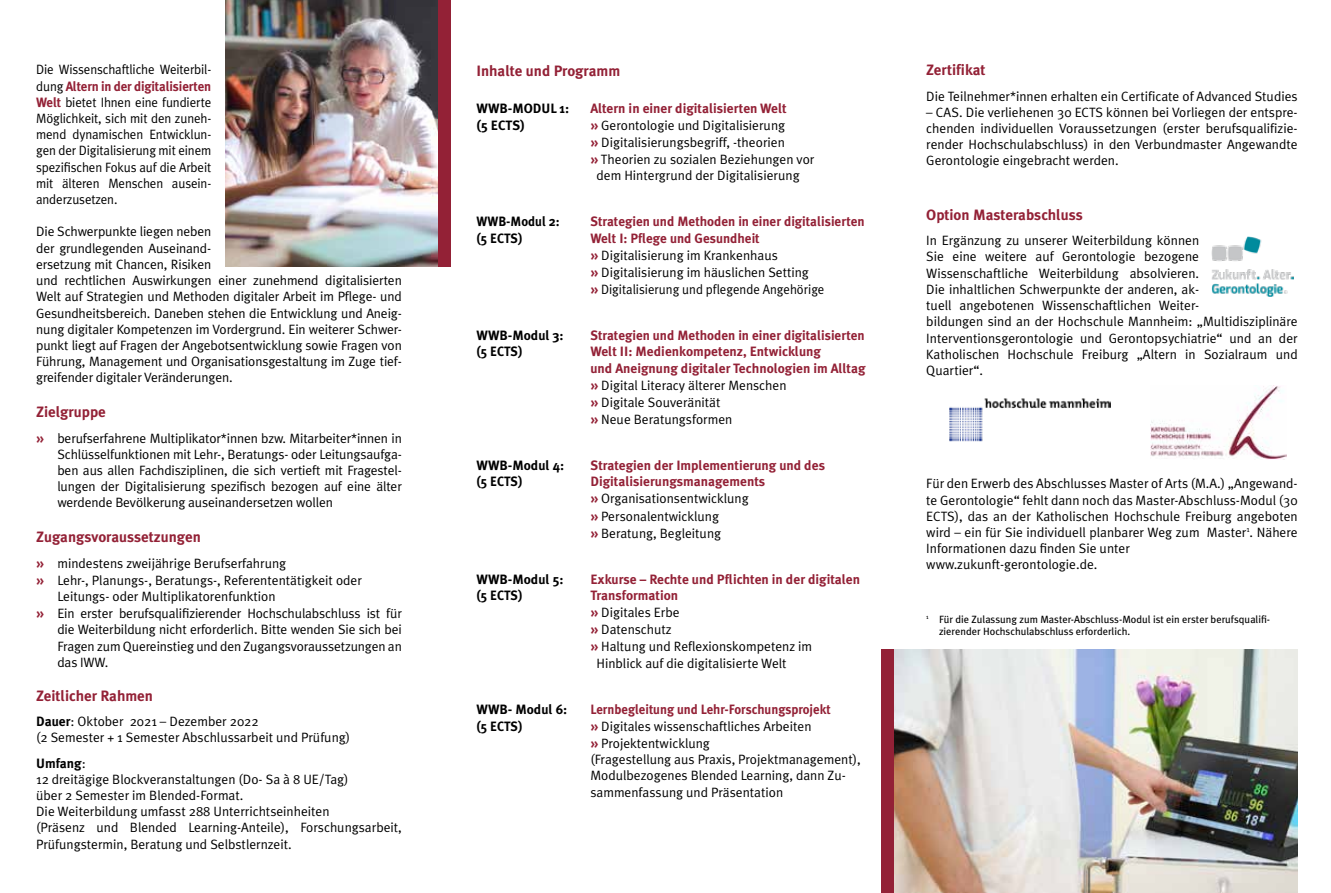
<style>
.page{position:relative;width:1331px;height:893px;background:#fff}
.page>*{position:absolute;margin:0;border:0;box-sizing:border-box;transform-origin:0 0}
.t1{font:700 15px "Meta Plus";color:#932136}
.t2{font:13.5px/16.2px "Meta Plus Normal";color:#000}
.t3{font:700 13.5px/16.2px "Meta Plus";color:#932136}
.t4{font:13.5px/16.2px "Meta Plus Normal";color:#000;text-align:justify;scale:.96 1}
.t5{font:700 13.5px "Meta Plus";color:#000}
.t6{font:700 13.5px "Meta Plus";color:#000;scale:.95 1}
.t7{font:700 13.5px "Meta Plus";color:#932136;scale:.95 1}
.t8{font:700 13.5px "Meta Plus";color:#932136;scale:.96 1}
.t9{font:10.5px/12px "Meta Plus";color:#000}
.s1{font-family:"Meta Plus Normal";font-weight:400;color:#000}
.s2{font-family:"Meta Plus";font-weight:700;color:#932136}
.s3{font-family:"Meta Plus";font-weight:700;font-size:14.25px;color:#932136}
.s4{font-family:"Meta Plus";font-weight:700}
.s5{font-family:"Meta Plus Normal";font-weight:400}
</style>
<div class="page">
<img style="left:894px;top:649px;width:404px;height:244px">
<img style="left:225px;top:0;width:213px;height:267px">
<div style="left:438px;top:0;width:13px;height:267px;background:#932136"></div>
<div style="left:881px;top:649px;width:13px;height:244px;background:#932136"></div>
<img style="left:949px;top:398px;width:162px;height:43px">
<img style="left:1212px;top:236px;width:81px;height:61px">
<img style="left:1150px;top:386px;width:136px;height:73px">
<p class="t4" style="left:36px;top:62px;width:184px">Die Wissenschaftliche Weiterbil-</p>
<p class="t8" style="left:36px;top:78px;width:184px"><span class="s1">dung</span> Altern in der digitalisierten</p>
<p class="t4" style="left:36px;top:94px;width:184px"><span class="s2">Welt</span> bietet Ihnen eine fundierte Möglichkeit, sich mit den zuneh&shy;mend dynamischen Entwicklun&shy;gen der Digitalisierung mit einem spezifischen Fokus auf die Arbeit mit älteren Menschen ausein&shy;anderzusetzen.</p>
<p class="t2" style="left:36px;top:224px;width:367px">Die Schwerpunkte liegen neben<br>der grundlegenden Auseinand-<br>ersetzung mit Chancen, Risiken<br>und rechtlichen Auswirkungen einer zunehmend digitalisierten Welt auf Strategien und Methoden digitaler Arbeit im Pflege- und Gesundheitsbereich. Daneben stehen die Entwicklung und Aneig&shy;nung digitaler Kompetenzen im Vordergrund. Ein weiterer Schwer&shy;punkt liegt auf Fragen der Angebotsentwicklung sowie Fragen von Führung, Management und Organisationsgestaltung im Zuge tief&shy;greifender digitaler Veränderungen.</p>
<p class="t1" style="left:36px;top:403px;width:71px">Zielgruppe</p>
<p class="t2" style="left:57px;top:430px;width:346px;text-align:justify;text-indent:-21px"><span class="s3">»</span> berufserfahrene Multiplikator*innen bzw. Mitarbeiter*innen in Schlüsselfunktionen mit Lehr-, Beratungs- oder Leitungsaufga&shy;ben aus allen Fachdisziplinen, die sich vertieft mit Fragestel&shy;lungen der Digitalisierung spezifisch bezogen auf eine älter werdende Bevölkerung auseinandersetzen wollen</p>
<p class="t1" style="left:36px;top:528px;width:166px">Zugangsvoraussetzungen</p>
<p class="t2" style="left:36px;top:555px;width:252px"><span class="s3">»</span> mindestens zweijährige Berufserfahrung</p>
<p class="t2" style="left:36px;top:572px;width:327px"><span class="s3">»</span> Lehr-, Planungs-, Beratungs-, Referententätigkeit oder</p>
<p class="t2" style="left:57px;top:588px;width:220px">Leitungs- oder Multiplikatorenfunktion</p>
<p class="t2" style="left:36px;top:605px;width:367px"><span class="s3">»</span> Ein erster berufsqualifizierender Hochschulabschluss ist für</p>
<p class="t2" style="left:57px;top:621px;width:346px">die Weiterbildung nicht erforderlich. Bitte wenden Sie sich bei</p>
<p class="t2" style="left:57px;top:638px;width:346px">Fragen zum Quereinstieg und den Zugangsvoraussetzungen an</p>
<p class="t2" style="left:57px;top:654px;width:52px">das IWW.</p>
<p class="t1" style="left:36px;top:687px;width:118px">Zeitlicher Rahmen</p>
<p class="t2" style="left:36px;top:713px;width:316px"><span class="s4">Dauer</span>: Oktober 2021 – Dezember 2022<br>(2 Semester + 1 Semester Abschlussarbeit und Prüfung)</p>
<p class="t5" style="left:36px;top:755px;width:51px">Umfang<span class="s5">:</span></p>
<p class="t2" style="left:36px;top:771px;width:367px">12 dreitägige Blockveranstaltungen (Do- Sa à 8 UE/Tag)<br>über 2 Semester im Blended-Format.<br>Die Weiterbildung umfasst 288 Unterrichtseinheiten<br>(Präsenz und Blended Learning-Anteile), Forschungsarbeit, Prüfungstermin, Beratung und Selbstlernzeit.</p>
<p class="t1" style="left:476px;top:62px;width:145px">Inhalte und Programm</p>
<p class="t5" style="left:476px;top:100px;width:94px">WWB-MODUL 1:</p>
<p class="t3" style="left:590px;top:100px;width:198px">Altern in einer digitalisierten Welt</p>
<p class="t5" style="left:476px;top:117px;width:50px">(5 ECTS)</p>
<p class="t2" style="left:590px;top:117px;width:196px"><span class="s3">»</span> Gerontologie und Digitalisierung</p>
<p class="t2" style="left:590px;top:134px;width:196px"><span class="s3">»</span> Digitalisierungsbegriff, -theorien</p>
<p class="t2" style="left:590px;top:151px;width:226px"><span class="s3">»</span> Theorien zu sozialen Beziehungen vor</p>
<p class="t2" style="left:596px;top:167px;width:205px">dem Hintergrund der Digitalisierung</p>
<p class="t6" style="left:476px;top:214px;width:89px">WWB-Modul 2:</p>
<p class="t3" style="left:590px;top:214px;width:276px">Strategien und Methoden in einer digitalisierten</p>
<p class="t6" style="left:476px;top:230px;width:50px">(5 ECTS)</p>
<p class="t3" style="left:590px;top:230px;width:171px">Welt I: Pflege und Gesundheit</p>
<p class="t2" style="left:590px;top:246px;width:236px;line-height:17.1px"><span class="s3">»</span> Digitalisierung im Krankenhaus<br><span class="s3">»</span> Digitalisierung im häuslichen Setting<br><span class="s3">»</span> Digitalisierung und pflegende Angehörige</p>
<p class="t5" style="left:476px;top:328px;width:89px">WWB-Modul 3:</p>
<p class="t3" style="left:590px;top:327px;width:276px">Strategien und Methoden in einer digitalisierten</p>
<p class="t6" style="left:476px;top:344px;width:50px">(5 ECTS)</p>
<p class="t3" style="left:590px;top:344px;width:277px">Welt II: Medienkompetenz, Entwicklung<br>und Aneignung digitaler Technologien im Alltag</p>
<p class="t2" style="left:590px;top:376px;width:198px;line-height:17.1px"><span class="s3">»</span> Digital Literacy älterer Menschen <span class="s3">»</span> Digitale Souveränität<br><span class="s3">»</span> Neue Beratungsformen</p>
<p class="t5" style="left:476px;top:458px;width:89px">WWB-Modul 4:</p>
<p class="t3" style="left:590px;top:457px;width:236px">Strategien der Implementierung und des</p>
<p class="t6" style="left:476px;top:474px;width:50px">(5 ECTS)</p>
<p class="t3" style="left:590px;top:473px;width:176px">Digitalisierungsmanagements</p>
<p class="t2" style="left:590px;top:490px;width:160px;line-height:17.1px"><span class="s3">»</span> Organisationsentwicklung <span class="s3">»</span> Personalentwicklung<br><span class="s3">»</span> Beratung, Begleitung</p>
<p class="t5" style="left:476px;top:571px;width:88px">WWB-Modul 5:</p>
<p class="t3" style="left:590px;top:571px;width:271px">Exkurse – Rechte und Pflichten in der digitalen</p>
<p class="t6" style="left:476px;top:587px;width:50px">(5 ECTS)</p>
<p class="t3" style="left:590px;top:587px;width:89px">Transformation</p>
<p class="t2" style="left:590px;top:604px;width:91px"><span class="s3">»</span> Digitales Erbe</p>
<p class="t2" style="left:590px;top:621px;width:83px"><span class="s3">»</span> Datenschutz</p>
<p class="t2" style="left:590px;top:638px;width:223px"><span class="s3">»</span> Haltung und Reflexionskompetenz im</p>
<p class="t2" style="left:596px;top:655px;width:192px">Hinblick auf die digitalisierte Welt</p>
<p class="t5" style="left:476px;top:701px;width:92px">WWB- Modul 6:</p>
<p class="t7" style="left:590px;top:701px;width:254px">Lernbegleitung und Lehr-Forschungsprojekt</p>
<p class="t6" style="left:476px;top:718px;width:50px">(5 ECTS)</p>
<p class="t2" style="left:590px;top:718px;width:272px"><span class="s3">»</span> Digitales wissenschaftliches Arbeiten<br><span class="s3">»</span> Projektentwicklung<br>(Fragestellung aus Praxis, Projektmanagement), Modulbezogenes Blended Learning, dann Zu&shy;sammenfassung und Präsentation</p>
<p class="t1" style="left:926px;top:62px;width:61px">Zertifikat</p>
<p class="t2" style="left:926px;top:88px;width:373px">Die Teilnehmer*innen erhalten ein Certificate of Advanced Studies</p>
<p class="t2" style="left:926px;top:104px;width:373px;text-align:justify">– CAS. Die verliehenen 30 ECTS können bei Vorliegen der entspre&shy;chenden individuellen Voraussetzungen (erster berufsqualifizie&shy;render Hochschulabschluss) in den Verbundmaster Angewandte Gerontologie eingebracht werden.</p>
<p class="t1" style="left:926px;top:206px;width:158px">Option Masterabschluss</p>
<p class="t2" style="left:926px;top:232px;width:373px">In Ergänzung zu unserer Weiterbildung können<br>Sie eine weitere auf Gerontologie bezogene Wissenschaftliche Weiterbildung absolvieren.<br>Die inhaltlichen Schwerpunkte der anderen, ak-<br>tuell angebotenen Wissenschaftlichen Weiter-<br>bildungen sind an der Hochschule Mannheim: „Multidisziplinäre Interventionsgerontologie und Gerontopsychiatrie“ und an der Katholischen Hochschule Freiburg „Altern in Sozialraum und Quartier“.</p>
<p class="t2" style="left:926px;top:475px;width:373px">Für den Erwerb des Abschlusses Master of Arts (M.A.) „Angewand&shy;te Gerontologie“ fehlt dann noch das Master-Abschluss-Modul (30<br>ECTS), das an der Katholischen Hochschule Freiburg angeboten wird – ein für Sie individuell planbarer Weg zum Master<sup>1</sup>. Nähere Informationen dazu finden Sie unter www.zukunft-gerontologie.de.</p>
<p class="t9" style="left:939px;top:613px;width:333px;text-indent:-13px"><sup>1</sup> Für die Zulassung zum Master-Abschluss-Modul ist ein erster berufsqualifi&shy;zierender Hochschulabschluss erforderlich.</p>
</div>
